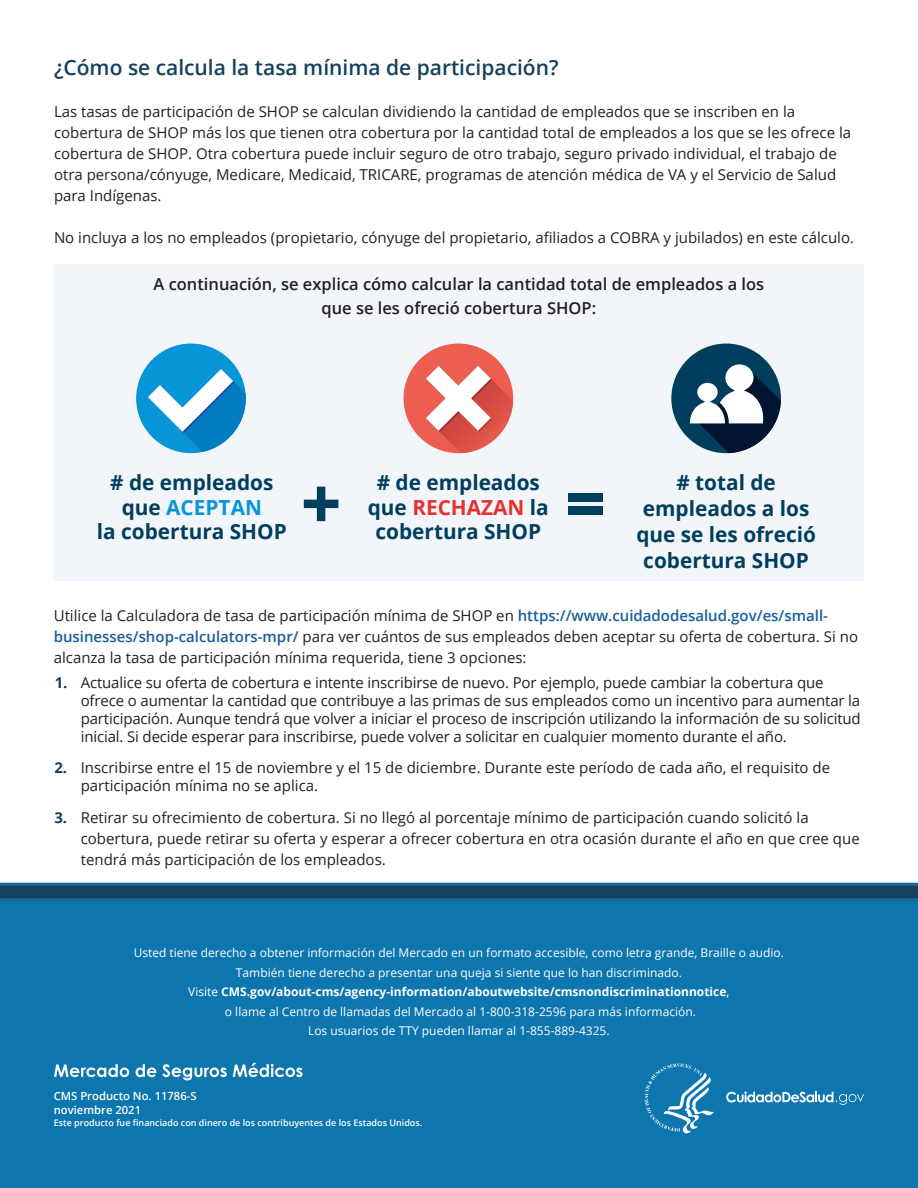
<style>
.page{position:relative;width:918px;height:1188px;background:#fff}
.page>*{position:absolute;margin:0;border:0;box-sizing:border-box;transform-origin:0 0}
.t1{font:600 21px "Open Sans";color:#13415f}
.t2{font:700 20.85px/24.6px "Open Sans";color:#003e5e;text-align:center}
.t3{font:600 16.5px/24px "Open Sans";color:#231f20;text-align:center}
.t4{font:15px/21px "Open Sans";color:#231f20}
.t5{font:12px/19.5px "Open Sans";color:#fff;text-align:center}
.t6{font:600 11.25px/13.5px "Open Sans";color:#fff}
.t7{font:600 9px "Open Sans";color:#fff}
.s1{color:#0696d7}
.s2{color:#e4332f}
.s3{font-weight:600;color:#175d9e}
.s4{font-weight:700;color:#13415f}
.s5{font-weight:700}
</style>
<div class="page">
<div style="left:0;top:890px;width:918px;height:298px;background:#0d76ae"></div>
<svg style="left:645px;top:1064px;width:69px;height:69px"></svg>
<svg style="left:54px;top:1064px;width:75px;height:13px"></svg>
<svg style="left:136px;top:1064px;width:20px;height:13px"></svg>
<svg style="left:162px;top:1064px;width:65px;height:16px"></svg>
<svg style="left:233px;top:1063px;width:70px;height:14px"></svg>
<svg style="left:726px;top:1092px;width:138px;height:13px"></svg>
<svg style="left:0;top:883px;width:918px;height:18px"></svg>
<div style="left:54px;top:264px;width:810px;height:316px;background:#f2f5f9"></div>
<div style="left:568px;top:493px;width:35px;height:8px;background:#003e5e"></div>
<div style="left:568px;top:506px;width:35px;height:9px;background:#003e5e"></div>
<div style="left:404px;top:344px;width:109px;height:109px;background:#ed5e51;border-radius:50%"></div>
<svg style="left:426px;top:366px;width:87px;height:87px"></svg>
<div style="left:136px;top:344px;width:110px;height:109px;background:#0696d7;border-radius:50%"></div>
<svg style="left:148px;top:369px;width:98px;height:83px"></svg>
<div style="left:671px;top:344px;width:110px;height:109px;background:#003e5e;border-radius:50%"></div>
<svg style="left:690px;top:364px;width:91px;height:89px"></svg>
<svg style="left:304px;top:487px;width:34px;height:34px"></svg>
<h2 class="t1" style="left:54px;top:53px;width:506px">¿Cómo se calcula la tasa mínima de participación?</h2>
<p class="t4" style="left:54px;top:101px;width:799px">Las tasas de participación de SHOP se calculan dividiendo la cantidad de empleados que se inscriben en la cobertura de SHOP más los que tienen otra cobertura por la cantidad total de empleados a los que se les ofrece la cobertura de SHOP. Otra cobertura puede incluir seguro de otro trabajo, seguro privado individual, el trabajo de otra persona/cónyuge, Medicare, Medicaid, TRICARE, programas de atención médica de VA y el Servicio de Salud para Indígenas.</p>
<p class="t4" style="left:54px;top:227px;width:802px">No incluya a los no empleados (propietario, cónyuge del propietario, afiliados a COBRA y jubilados) en este cálculo.</p>
<p class="t3" style="left:154px;top:271px;width:612px">A continuación, se explica cómo calcular la cantidad total de empleados a los que se les ofreció cobertura SHOP:</p>
<h4 class="t2" style="left:97px;top:470px;width:191px"># de empleados que <span class="s1">ACEPTAN<br></span>la cobertura SHOP</h4>
<h4 class="t2" style="left:368px;top:470px;width:183px"># de empleados que <span class="s2">RECHAZAN</span> la cobertura SHOP</h4>
<h4 class="t2" style="left:636px;top:469px;width:181px;line-height:26px"># total de empleados a los que se les ofreció cobertura SHOP</h4>
<p class="t4" style="left:54px;top:605px;width:806px">Utilice la Calculadora de tasa de participación mínima de SHOP en <span class="s3">https://www.cuidadodesalud.gov/es/small&shy;businesses/shop-calculators-mpr/</span> para ver cuántos de sus empleados deben aceptar su oferta de cobertura. Si no alcanza la tasa de participación mínima requerida, tiene 3 opciones:</p>
<p class="t4" style="left:81px;top:673px;width:782px;line-height:18px;text-indent:-26px"><span class="s4">1.</span> Actualice su oferta de cobertura e intente inscribirse de nuevo. Por ejemplo, puede cambiar la cobertura que ofrece o aumentar la cantidad que contribuye a las primas de sus empleados como un incentivo para aumentar la participación. Aunque tendrá que volver a iniciar el proceso de inscripción utilizando la información de su solicitud inicial. Si decide esperar para inscribirse, puede volver a solicitar en cualquier momento durante el año.</p>
<p class="t4" style="left:81px;top:758px;width:751px;line-height:18px;text-indent:-26px"><span class="s4">2.</span> Inscribirse entre el 15 de noviembre y el 15 de diciembre. Durante este período de cada año, el requisito de participación mínima no se aplica.</p>
<p class="t4" style="left:81px;top:806px;width:781px;text-indent:-26px"><span class="s4">3.</span> Retirar su ofrecimiento de cobertura. Si no llegó al porcentaje mínimo de participación cuando solicitó la cobertura, puede retirar su oferta y esperar a ofrecer cobertura en otra ocasión durante el año en que cree que tendrá más participación de los empleados.</p>
<p class="t5" style="left:134px;top:943px;width:652px">Usted tiene derecho a obtener información del Mercado en un formato accesible, como letra grande, Braille o audio.<br>También tiene derecho a presentar una queja si siente que lo han discriminado.<br>Visite <span class="s5">CMS.gov/about-cms/agency-information/aboutwebsite/cmsnondiscriminationnotice</span>,<br>o llame al Centro de llamadas del Mercado al 1-800-318-2596 para más información.<br>Los usuarios de TTY pueden llamar al 1-855-889-4325.</p>
<p class="t6" style="left:54px;top:1089px;width:144px">CMS Producto No. 11786-S noviembre 2021</p>
<p class="t7" style="left:54px;top:1116px;width:370px">Este producto fue financiado con dinero de los contribuyentes de los Estados Unidos.</p>
</div>
